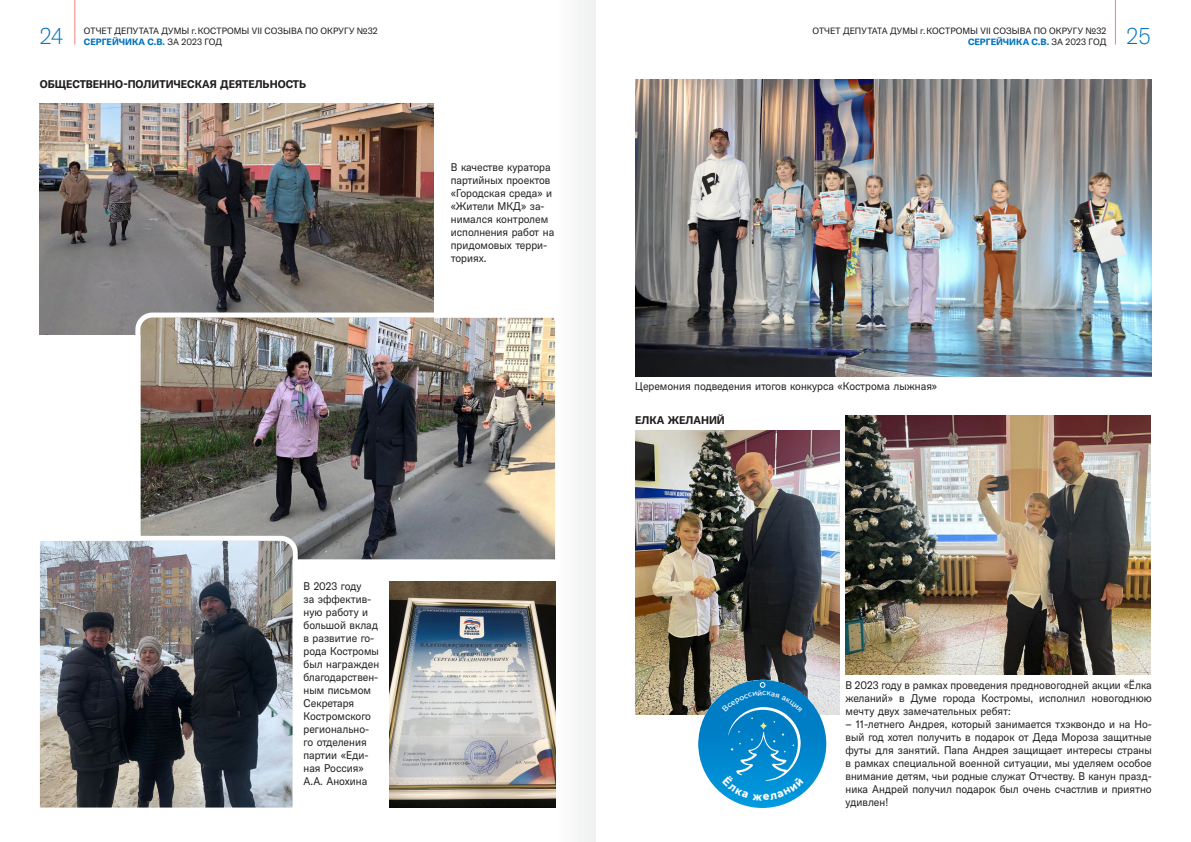
<style>
.page{position:relative;width:1191px;height:842px;background:#fff}
.page>*{position:absolute;margin:0;border:0;box-sizing:border-box;transform-origin:0 0}
.t1{font:100 23px "GT America LCG";color:#0073bc;scale:.95 1}
.Основной{font:11px/13px "GT America LCG";color:#231f20;scale:.95 1}
.Основной-2{font:700 11px "GT America LCG";color:#231f20;scale:.95 1}
.t2{font:9px/10.8px "GT America LCG";color:#231f20}
.t3{font:700 9px "GT America LCG";letter-spacing:.005em;color:#0073bc}
.s1{font-weight:700;color:#0073bc}
.s2{font-weight:400;color:#231f20}
</style>
<div class="page">
<hr style="left:74px;top:0;width:1px;height:45px;background:#f48070">
<hr style="left:1115px;top:0;width:1px;height:45px;background:#f48070">
<div style="left:547px;top:0;width:48px;height:842px;background:#f8f8f9"></div>
<img style="left:40px;top:103px;width:393px;height:231px">
<img style="left:133px;top:310px;width:422px;height:250px">
<img style="left:39px;top:533px;width:261px;height:275px">
<img style="left:390px;top:581px;width:166px;height:227px">
<img style="left:635px;top:80px;width:516px;height:296px">
<img style="left:635px;top:431px;width:204px;height:284px">
<img style="left:845px;top:415px;width:305px;height:259px">
<svg style="left:698px;top:680px;width:128px;height:128px;background:#3699cc"></svg>
<p class="t2" style="left:84px;top:25px;width:295px">ОТЧЕТ ДЕПУТАТА ДУМЫ г. КОСТРОМЫ VII СОЗЫВА ПО ОКРУГУ №32<br><span class="s1">СЕРГЕЙЧИКА С.В.</span> ЗА 2023 ГОД</p>
<p class="t2" style="left:812px;top:25px;width:295px">ОТЧЕТ ДЕПУТАТА ДУМЫ г. КОСТРОМЫ VII СОЗЫВА ПО ОКРУГУ №32</p>
<h1 class="t1" style="left:40px;top:20px;width:27px">24</h1>
<p class="t3" style="left:968px;top:35px;width:140px">СЕРГЕЙЧИКА С.В. <span class="s2">ЗА 2023 ГОД</span></p>
<h1 class="t1" style="left:1126px;top:20px;width:27px">25</h1>
<p class="Основной-2" style="left:40px;top:76px;width:282px">ОБЩЕСТВЕННО-ПОЛИТИЧЕСКАЯ ДЕЯТЕЛЬНОСТЬ</p>
<p class="Основной" style="left:451px;top:160px;width:110px">В качестве куратора партийных проектов «Городская среда» и «Жители МКД» за&shy;нимался контролем исполнения работ на придомовых терри&shy;ториях.</p>
<p class="Основной" style="left:303px;top:579px;width:81px">В 2023 году<br>за эффектив&shy;ную работу и большой вклад в развитие го&shy;рода Костромы был награжден благодарствен&shy;ным письмом<br>Секретаря<br>Костромского регионально&shy;го отделения партии «Еди&shy;ная Россия»<br>А.А. Анохина</p>
<p class="Основной" style="left:635px;top:379px;width:319px">Церемония подведения итогов конкурса «Кострома лыжная»</p>
<p class="Основной-2" style="left:635px;top:411px;width:96px">ЕЛКА ЖЕЛАНИЙ</p>
<p class="Основной" style="left:845px;top:678px;width:324px;text-align:justify">В 2023 году в рамках проведения предновогодней акции «Ёлка желаний» в Думе города Костромы, исполнил новогоднюю мечту двух замечательных ребят:</p>
<p class="Основной" style="left:845px;top:717px;width:324px;text-align:justify">– 11-летнего Андрея, который занимается тхэквондо и на Но&shy;вый год хотел получить в подарок от Деда Мороза защитные футы для занятий. Папа Андрея защищает интересы страны в рамках специальной военной ситуации, мы уделяем особое внимание детям, чьи родные служат Отчеству. В канун празд&shy;ника Андрей получил подарок был очень счастлив и приятно удивлен!</p>
</div>
